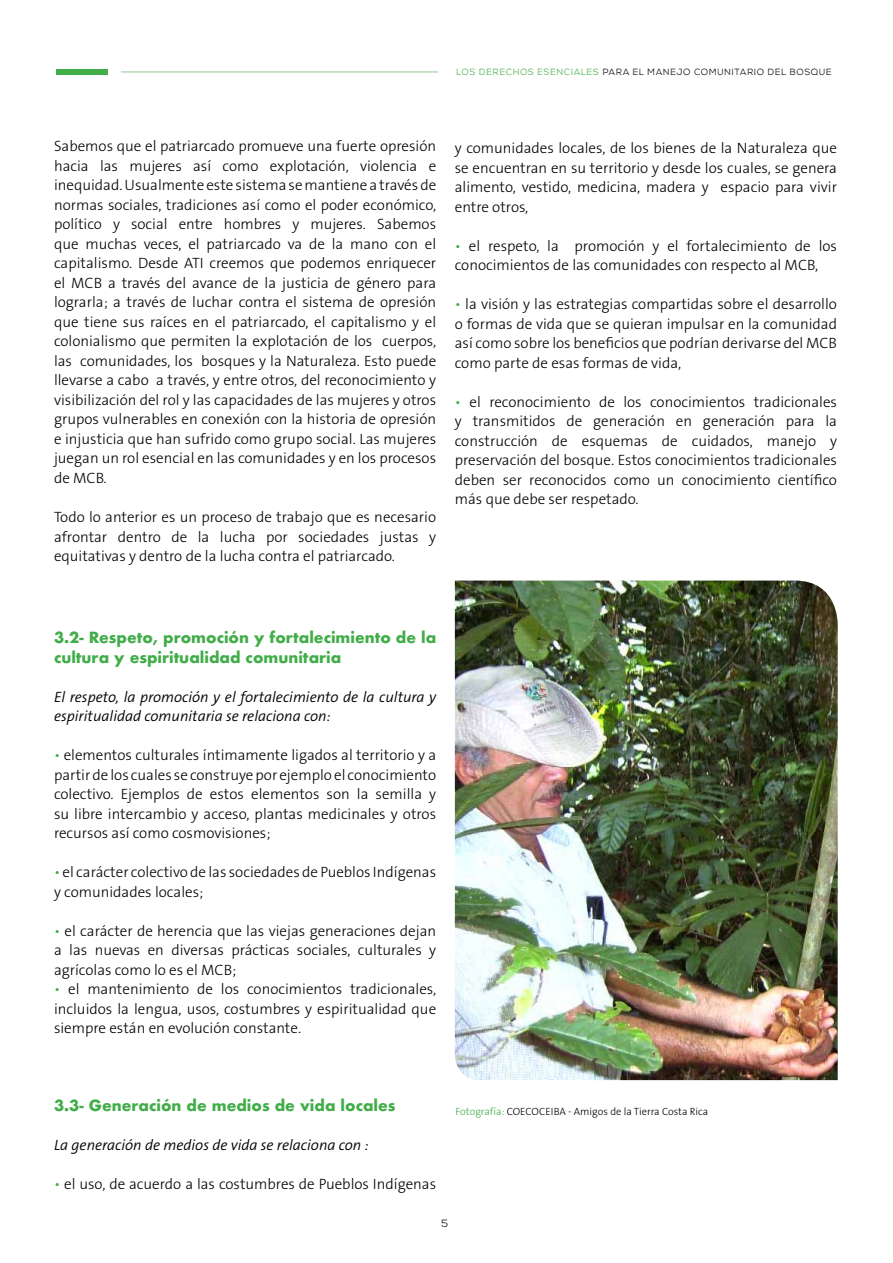
<style>
.page{position:relative;width:893px;height:1263px;background:#fff}
.page>*{position:absolute;margin:0;border:0;box-sizing:border-box;transform-origin:0 0}
.t1{font:300 15px/19.5px "The Sans B3";color:#000;text-align:justify}
.t2{font:italic 300 15px/19.5px "The Sans B4";color:#000}
.t3{font:700 15px/19.5px "Futura";color:#41ad49}
.t4{font:300 10.5px "The Sans B3";color:#000}
.t5{font:10.5px "Nexa Rust Sans Book 02";color:#000}
.t6{font:9px "Nexa Rust Sans Book 02";letter-spacing:.06em;color:#000}
.s1{color:#41ad49}
</style>
<div class="page">
<hr style="left:121px;top:72px;width:317px;height:1px;background:#41ad49">
<div style="left:56px;top:69px;width:52px;height:5px;background:#41ad49"></div>
<img style="left:455px;top:580px;width:383px;height:500px">
<p class="t6" style="left:456px;top:67px;width:377px"><span class="s1">LOS DERECHOS ESENCIALES</span> PARA EL MANEJO COMUNITARIO DEL BOSQUE</p>
<p class="t1" style="left:54px;top:137px;width:384px">Sabemos que el patriarcado promueve una fuerte opresión hacia las mujeres así como explotación, violencia e inequidad. Usualmente este sistema se mantiene a través de normas sociales, tradiciones así como el poder económico, político y social entre hombres y mujeres. Sabemos que muchas veces, el patriarcado va de la mano con el capitalismo. Desde ATI creemos que podemos enriquecer el MCB a través del avance de la justicia de género para lograrla; a través de luchar contra el sistema de opresión que tiene sus raíces en el patriarcado, el capitalismo y el colonialismo que permiten la explotación de los cuerpos, las comunidades, los bosques y la Naturaleza. Esto puede llevarse a cabo a través, y entre otros, del reconocimiento y visibilización del rol y las capacidades de las mujeres y otros grupos vulnerables en conexión con la historia de opresión e injusticia que han sufrido como grupo social. Las mujeres juegan un rol esencial en las comunidades y en los procesos de MCB.</p>
<p class="t1" style="left:54px;top:508px;width:384px">Todo lo anterior es un proceso de trabajo que es necesario afrontar dentro de la lucha por sociedades justas y equitativas y dentro de la lucha contra el patriarcado.</p>
<p class="t1" style="left:455px;top:139px;width:384px">y comunidades locales, de los bienes de la Naturaleza que se encuentran en su territorio y desde los cuales, se genera alimento, vestido, medicina, madera y espacio para vivir entre otros,</p>
<p class="t1" style="left:455px;top:236px;width:384px"><span class="s1">•</span> el respeto, la promoción y el fortalecimiento de los conocimientos de las comunidades con respecto al MCB,</p>
<p class="t1" style="left:455px;top:295px;width:384px"><span class="s1">•</span> la visión y las estrategias compartidas sobre el desarrollo o formas de vida que se quieran impulsar en la comunidad así como sobre los beneficios que podrían derivarse del MCB como parte de esas formas de vida,</p>
<p class="t1" style="left:455px;top:392px;width:384px"><span class="s1">•</span> el reconocimiento de los conocimientos tradicionales y transmitidos de generación en generación para la construcción de esquemas de cuidados, manejo y preservación del bosque. Estos conocimientos tradicionales deben ser reconocidos como un conocimiento científico más que debe ser respetado.</p>
<p class="t3" style="left:54px;top:628px;width:384px">3.2- Respeto, promoción y fortalecimiento de la cultura y espiritualidad comunitaria</p>
<p class="t2" style="left:54px;top:687px;width:384px">El respeto, la promoción y el fortalecimiento de la cultura y espiritualidad comunitaria se relaciona con:</p>
<p class="t1" style="left:54px;top:746px;width:384px"><span class="s1">•</span> elementos culturales íntimamente ligados al territorio y a partir de los cuales se construye por ejemplo el conocimiento colectivo. Ejemplos de estos elementos son la semilla y su libre intercambio y acceso, plantas medicinales y otros recursos así como cosmovisiones;</p>
<p class="t1" style="left:54px;top:863px;width:384px"><span class="s1">•</span> el carácter colectivo de las sociedades de Pueblos Indígenas y comunidades locales;</p>
<p class="t1" style="left:54px;top:921px;width:384px"><span class="s1">•</span> el carácter de herencia que las viejas generaciones dejan a las nuevas en diversas prácticas sociales, culturales y agrícolas como lo es el MCB;</p>
<p class="t1" style="left:54px;top:980px;width:384px"><span class="s1">•</span> el mantenimiento de los conocimientos tradicionales, incluidos la lengua, usos, costumbres y espiritualidad que siempre están en evolución constante.</p>
<p class="t3" style="left:54px;top:1096px;width:343px">3.3- Generación de medios de vida locales</p>
<p class="t2" style="left:54px;top:1136px;width:316px">La generación de medios de vida se relaciona con :</p>
<p class="t1" style="left:54px;top:1175px;width:384px"><span class="s1">•</span> el uso, de acuerdo a las costumbres de Pueblos Indígenas</p>
<p class="t4" style="left:455px;top:1106px;width:254px"><span class="s1">Fotografía:</span> COECOCEIBA - Amigos de la Tierra Costa Rica</p>
<p class="t5" style="left:441px;top:1217px;width:8px">5</p>
</div>
